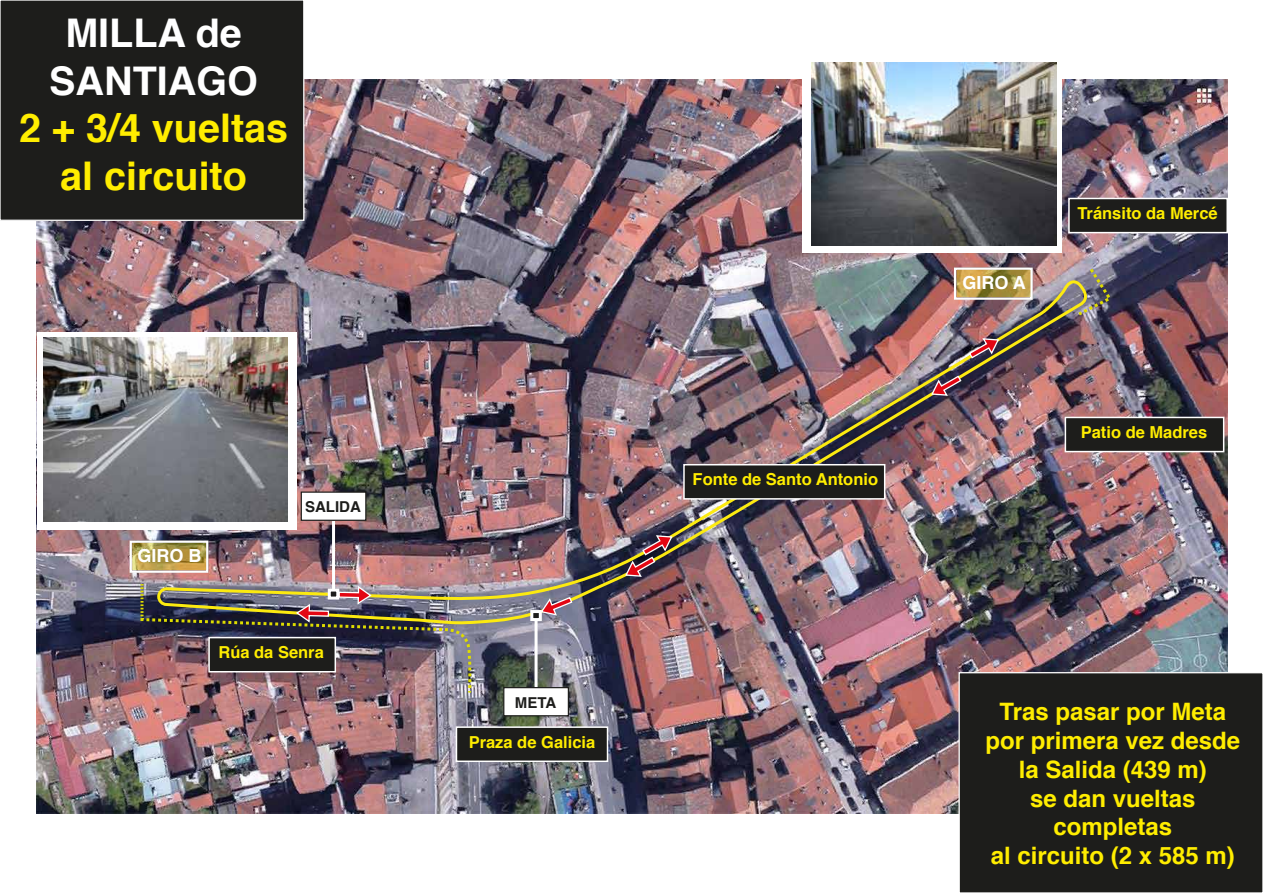
<style>
.page{position:relative;width:1263px;height:893px;background:#fff}
.page>*{position:absolute;margin:0;border:0;box-sizing:border-box;transform-origin:0 0}
.t1{font:700 39.6px/47.4px "Helvetica";color:#ffed00;text-align:center}
.t2{font:700 39.6px/47.4px "Helvetica";color:#fff;text-align:center}
.t3{font:700 24px/28.8px "Helvetica";color:#ffed00;text-align:center}
.t4{font:700 18px "Helvetica";color:#fff}
.t5{font:700 16.5px "Helvetica";color:#ffed00}
.t6{font:700 15px "Helvetica";color:#1d1d1b}
</style>
<div class="page">
<img style="left:36px;top:79px;width:1191px;height:735px">
<svg style="left:957px;top:270px;width:73px;height:5px"></svg>
<div style="left:954px;top:267px;width:79px;height:33px;border:2px solid #fff"></div>
<svg style="left:133px;top:543px;width:23px;height:27px"></svg>
<div style="left:130px;top:540px;width:78px;height:33px;border:2px solid #fff"></div>
<div style="left:0;top:0;width:304px;height:220px;background:#1d1d1b"></div>
<div style="left:0;top:0;width:304px;height:221px;border:1px solid #fff"></div>
<img style="left:156px;top:275px;width:934px;height:353px">
<hr style="left:535px;top:616px;width:3px;height:72px;background:#fff">
<div style="left:530px;top:610px;width:12px;height:11px;background:#1d1d1b;border:3px solid #fff"></div>
<div style="left:503px;top:687px;width:66px;height:29px;background:#fff;border:1px solid #1d1d1b"></div>
<hr style="left:332px;top:521px;width:3px;height:73px;background:#fff">
<div style="left:301px;top:491px;width:65px;height:30px;background:#fff;border:1px solid #1d1d1b"></div>
<svg style="left:968px;top:337px;width:32px;height:22px"></svg>
<svg style="left:930px;top:375px;width:32px;height:22px"></svg>
<svg style="left:624px;top:534px;width:50px;height:44px;background:#704d4e"></svg>
<svg style="left:539px;top:596px;width:34px;height:20px"></svg>
<img style="left:139px;top:584px;width:334px;height:111px">
<svg style="left:1075px;top:265px;width:39px;height:53px;background:#817d7a"></svg>
<div style="left:208px;top:637px;width:128px;height:35px;background:#1d1d1b;border:2px solid #fff"></div>
<div style="left:683px;top:464px;width:202px;height:36px;background:#1d1d1b;border:2px solid #fff"></div>
<div style="left:1068px;top:198px;width:160px;height:35px;background:#1d1d1b;border:2px solid #fff"></div>
<div style="left:1065px;top:417px;width:159px;height:35px;background:#1d1d1b;border:2px solid #fff"></div>
<div style="left:456px;top:726px;width:152px;height:36px;background:#1d1d1b;border:2px solid #fff"></div>
<div style="left:37px;top:332px;width:260px;height:197px;background:#fff"></div>
<img style="left:43px;top:337px;width:245px;height:184px">
<div style="left:802px;top:56px;width:259px;height:197px;background:#fff"></div>
<img style="left:811px;top:62px;width:245px;height:184px">
<div style="left:958px;top:672px;width:305px;height:221px;background:#1d1d1b;border:1px solid #fff"></div>
<h1 class="t2" style="left:49px;top:10px;width:210px">MILLA de<br>SANTIAGO</h1>
<h1 class="t1" style="left:19px;top:105px;width:271px">2 + 3/4 vueltas al circuito</h1>
<p class="t4" style="left:137px;top:541px;width:66px">GIRO B</p>
<p class="t6" style="left:305px;top:495px;width:57px">SALIDA</p>
<p class="t5" style="left:218px;top:639px;width:107px">Rúa da Senra</p>
<p class="t6" style="left:515px;top:690px;width:43px">META</p>
<p class="t5" style="left:469px;top:729px;width:128px">Praza de Galicia</p>
<p class="t5" style="left:693px;top:466px;width:187px">Fonte de Santo Antonio</p>
<p class="t4" style="left:962px;top:268px;width:65px">GIRO A</p>
<p class="t5" style="left:1077px;top:200px;width:142px">Tránsito da Mercé</p>
<p class="t5" style="left:1081px;top:419px;width:128px">Patio de Madres</p>
<p class="t3" style="left:985px;top:698px;width:256px">Tras pasar por Meta por primera vez desde la Salida (439 m)<br>se dan vueltas completas<br>al circuito (2 x 585 m)</p>
</div>
